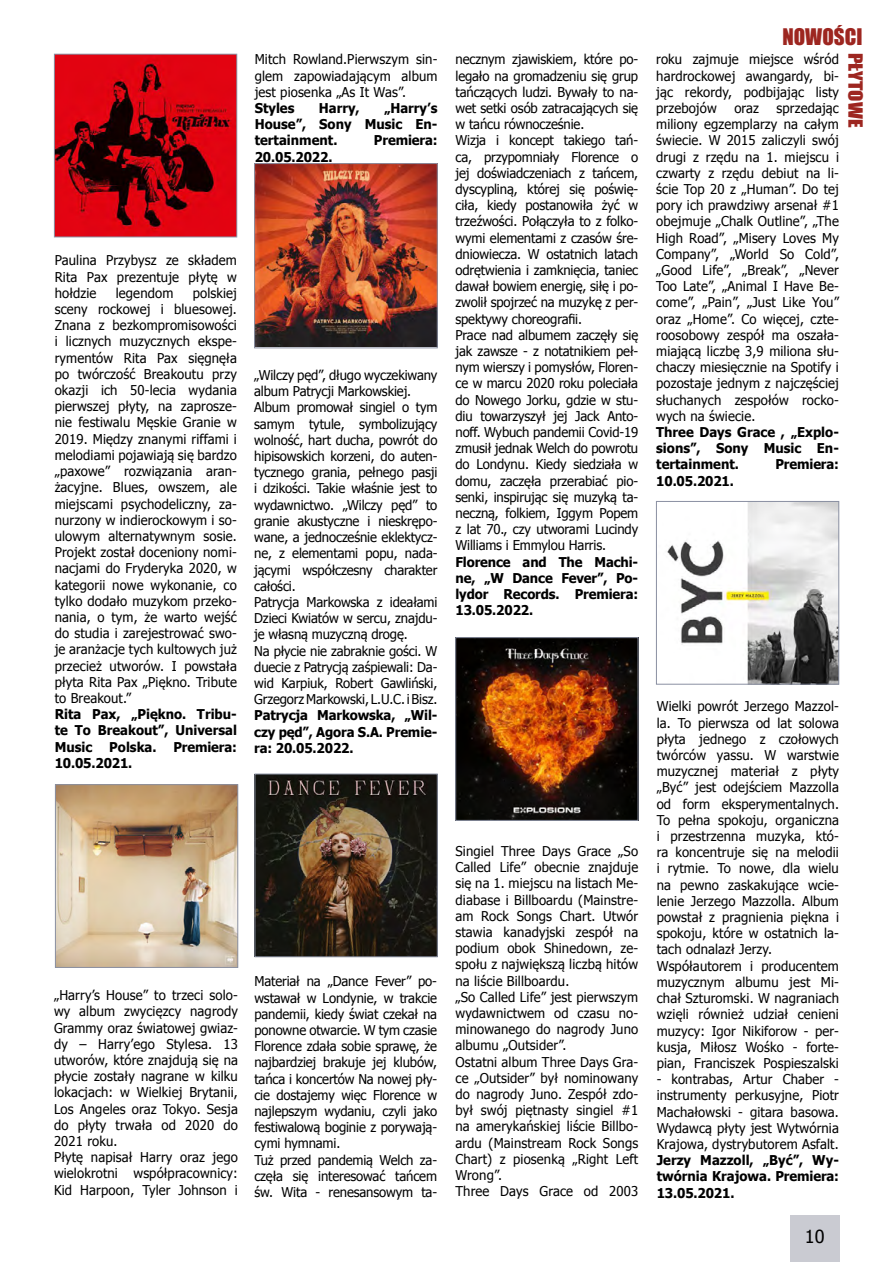
<style>
.page{position:relative;width:893px;height:1263px;background:#fff}
.page>*{position:absolute;margin:0;border:0;box-sizing:border-box;transform-origin:0 0}
.t1{font:21px "Impact";color:#9d2620}
.t2{font:18px "Impact";color:#9d2620;scale:1.15 1}
.t3{font:18px "Tahoma";color:#000}
.t4{font:13.5px/16.2px "Tahoma";letter-spacing:-.01em;color:#000;text-align:justify}
.t5{font:13.5px/16.2px "Tahoma";letter-spacing:.01em;color:#000}
.t6{font:700 13.5px/16.2px "Tahoma";color:#000;text-align:justify}
</style>
<div class="page">
<div style="left:790px;top:1215px;width:49px;height:47px;background:#cacbd2"></div>
<img style="left:256px;top:165px;width:179px;height:181px">
<div style="left:254px;top:163px;width:183px;height:185px;border:1px solid #8a90a2"></div>
<img style="left:57px;top:786px;width:179px;height:179px">
<div style="left:55px;top:784px;width:183px;height:183px;border:1px solid #8a90a2"></div>
<img style="left:56px;top:56px;width:179px;height:179px">
<div style="left:54px;top:54px;width:183px;height:183px;border:1px solid #8a90a2"></div>
<img style="left:667px;top:503px;width:170px;height:179px">
<div style="left:656px;top:501px;width:183px;height:183px;border:1px solid #8a90a2"></div>
<img style="left:457px;top:639px;width:179px;height:179px">
<div style="left:455px;top:637px;width:183px;height:183px;border:1px solid #8a90a2"></div>
<img style="left:257px;top:776px;width:178px;height:179px">
<p class="t4" style="left:255px;top:51px;width:184px">Mitch Rowland.Pierwszym sin&shy;glem zapowiadającym album jest piosenka „As It Was”.</p>
<p class="t6" style="left:255px;top:99px;width:41px">Styles</p>
<p class="t6" style="left:319px;top:99px;width:42px">Harry,</p>
<p class="t6" style="left:255px;top:99px;width:184px;text-indent:129px">„Harry’s House”, Sony Music En&shy;tertainment.</p>
<p class="t6" style="left:374px;top:131px;width:65px">Premiera:</p>
<p class="t6" style="left:255px;top:148px;width:79px">20.05.2022.</p>
<p class="t4" style="left:55px;top:252px;width:184px">Paulina Przybysz ze składem Rita Pax prezentuje płytę w hołdzie</p>
<p class="t4" style="left:55px;top:284px;width:184px;text-indent:138px">polskiej sceny rockowej i bluesowej.<br>Znana z bezkompromisowości i licznych muzycznych ekspe&shy;rymentów Rita Pax sięgnęła po twórczość Breakoutu przy okazji ich 50-lecia wydania pierwszej płyty, na zaprosze&shy;nie festiwalu Męskie Granie w 2019. Między znanymi riffami i melodiami pojawiają się bardzo „paxowe” rozwiązania aran&shy;żacyjne. Blues, owszem, ale miejscami psychodeliczny, za&shy;nurzony w indierockowym i so&shy;ulowym alternatywnym sosie.<br>Projekt został doceniony nomi&shy;nacjami do Fryderyka 2020, w kategorii nowe wykonanie, co tylko dodało muzykom przeko&shy;nania, o tym, że warto wejść do studia i zarejestrować swo&shy;je aranżacje tych kultowych już przecież utworów. I powstała płyta Rita Pax „Piękno. Tribute to Breakout.”</p>
<p class="t6" style="left:55px;top:705px;width:184px">Rita Pax, „Piękno. Tribu&shy;te To Breakout”, Universal Music</p>
<p class="t5" style="left:116px;top:284px;width:59px">legendom</p>
<p class="t6" style="left:109px;top:738px;width:49px">Polska.</p>
<p class="t6" style="left:173px;top:738px;width:65px">Premiera:</p>
<p class="t6" style="left:55px;top:754px;width:79px">10.05.2021.</p>
<p class="t4" style="left:254px;top:366px;width:185px;text-align:left">„Wilczy pęd”, długo wyczekiwany album Patrycji Markowskiej.<br>Album promował singiel o tym samym tytule, symbolizujący wolność, hart ducha, powrót do hipisowskich korzeni, do auten&shy;tycznego grania, pełnego pasji i dzikości. Takie właśnie jest to wydawnictwo. „Wilczy pęd” to granie akustyczne i nieskrępo&shy;wane, a jednocześnie eklektycz&shy;ne, z elementami popu, nada&shy;jącymi współczesny charakter całości.<br>Patrycja Markowska z ideałami<br>Dzieci Kwiatów w sercu, znajdu&shy;je własną muzyczną drogę.<br>Na płycie nie zabraknie gości. W duecie z Patrycją zaśpiewali: Da&shy;wid Karpiuk, Robert Gawliński,<br>Grzegorz Markowski, L.U.C. i Bisz.</p>
<p class="t6" style="left:254px;top:706px;width:185px">Patrycja Markowska, „Wil&shy;czy pęd”, Agora S.A. Premie&shy;ra: 20.05.2022.</p>
<p class="t5" style="left:54px;top:986px;width:185px">„Harry’s House” to trzeci solo&shy;wy album zwycięzcy nagrody<br>Grammy oraz światowej gwiaz&shy;dy – Harry’ego Stylesa. 13 utworów, które znajdują się na płycie zostały nagrane w kilku lokacjach: w Wielkiej Brytanii,<br>Los Angeles oraz Tokyo. Sesja do płyty trwała od 2020 do<br>2021 roku.<br>Płytę napisał Harry oraz jego wielokrotni współpracownicy:<br>Kid Harpoon, Tyler Johnson i</p>
<p class="t4" style="left:254px;top:973px;width:184px;text-align:left">Materiał na „Dance Fever” po&shy;wstawał w Londynie, w trakcie pandemii, kiedy świat czekał na ponowne otwarcie. W tym czasie<br>Florence zdała sobie sprawę, że najbardziej brakuje jej klubów, tańca i koncertów Na nowej pły&shy;cie dostajemy więc Florence w najlepszym wydaniu, czyli jako festiwalową boginie z porywają&shy;cymi hymnami.<br>Tuż przed pandemią Welch za&shy;częła się interesować tańcem św. Wita - renesansowym ta-</p>
<p class="t4" style="left:455px;top:51px;width:184px;text-align:left">necznym zjawiskiem, które po&shy;legało na gromadzeniu się grup tańczących ludzi. Bywały to na&shy;wet setki osób zatracających się w tańcu równocześnie.<br>Wizja i koncept takiego tań&shy;ca, przypomniały Florence o jej doświadczeniach z tańcem, dyscypliną, której się poświę&shy;ciła, kiedy postanowiła żyć w trzeźwości. Połączyła to z folko&shy;wymi elementami z czasów śre&shy;dniowiecza. W ostatnich latach odrętwienia i zamknięcia, taniec dawał bowiem energię, siłę i po&shy;zwolił spojrzeć na muzykę z per&shy;spektywy choreografii.<br>Prace nad albumem zaczęły się jak zawsze - z notatnikiem peł&shy;nym wierszy i pomysłów, Floren&shy;ce w marcu 2020 roku poleciała do Nowego Jorku, gdzie w stu&shy;diu towarzyszył jej Jack Anto&shy;noff. Wybuch pandemii Covid-19 zmusił jednak Welch do powrotu do Londynu. Kiedy siedziała w domu, zaczęła przerabiać pio&shy;senki, inspirując się muzyką ta&shy;neczną, folkiem, Iggym Popem z lat 70., czy utworami Lucindy<br>Williams i Emmylou Harris.</p>
<p class="t6" style="left:455px;top:553px;width:184px">Florence and The Machi&shy;ne, „W Dance Fever”, Po&shy;lydor Records. Premiera:<br>13.05.2022.</p>
<h1 class="t1" style="left:782px;top:20px;width:81px">NOWOŚCI</h1>
<h2 class="t2" style="left:870px;top:53px;width:66px;rotate:90deg">PŁYTOWE</h2>
<p class="t4" style="left:656px;top:51px;width:184px">roku zajmuje miejsce wśród hardrockowej awangardy, bi&shy;jąc rekordy, podbijając listy przebojów</p>
<p class="t4" style="left:656px;top:99px;width:184px;text-indent:120px">sprzedając miliony egzemplarzy na całym świecie. W 2015 zaliczyli swój drugi z rzędu na 1. miejscu i czwarty z rzędu debiut na li&shy;ście Top 20 z „Human”. Do tej pory ich prawdziwy arsenał #1 obejmuje „Chalk Outline”, „The High Road”, „Misery Loves My Company”, „World So Cold”, „Good Life”, „Break”, „Never Too Late”, „Animal I Have Be&shy;come”, „Pain”, „Just Like You” oraz „Home”. Co więcej, czte&shy;roosobowy zespół ma oszała&shy;miającą liczbę 3,9 miliona słu&shy;chaczy miesięcznie na Spotify i pozostaje jednym z najczęściej słuchanych zespołów rocko&shy;wych na świecie.</p>
<p class="t6" style="left:656px;top:423px;width:184px">Three Days Grace , „Explo&shy;sions”, Sony Music En&shy;tertainment.</p>
<p class="t4" style="left:734px;top:99px;width:26px">oraz</p>
<p class="t6" style="left:775px;top:455px;width:65px">Premiera:</p>
<p class="t6" style="left:656px;top:472px;width:79px">10.05.2021.</p>
<p class="t5" style="left:455px;top:842px;width:184px">Singiel Three Days Grace „So<br>Called Life” obecnie znajduje się na 1. miejscu na listach Me&shy;diabase i Billboardu (Mainstre&shy;am Rock Songs Chart. Utwór stawia kanadyjski zespół na podium obok Shinedown, ze&shy;społu z największą liczbą hitów na liście Billboardu.<br>„So Called Life” jest pierwszym wydawnictwem od czasu no&shy;minowanego do nagrody Juno albumu „Outsider”.<br>Ostatni album Three Days Gra&shy;ce „Outsider” był nominowany do nagrody Juno. Zespół zdo&shy;był swój piętnasty singiel #1 na amerykańskiej liście Billbo&shy;ardu (Mainstream Rock Songs<br>Chart) z piosenką „Right Left<br>Wrong”.<br>Three Days Grace od 2003</p>
<p class="t5" style="left:657px;top:698px;width:184px">Wielki powrót Jerzego Mazzol&shy;la. To pierwsza od lat solowa płyta jednego z czołowych twórców yassu. W warstwie muzycznej materiał z płyty „Być” jest odejściem Mazzolla od form eksperymentalnych.<br>To pełna spokoju, organiczna i przestrzenna muzyka, któ&shy;ra koncentruje się na melodii i rytmie. To nowe, dla wielu na pewno zaskakujące wcie&shy;lenie Jerzego Mazzolla. Album powstał z pragnienia piękna i spokoju, które w ostatnich la&shy;tach odnalazł Jerzy.<br>Współautorem i producentem muzycznym albumu jest Mi&shy;chał Szturomski. W nagraniach wzięli również udział cenieni muzycy: Igor Nikiforow - per&shy;kusja, Miłosz Wośko - forte&shy;pian, Franciszek Pospieszalski</p>
<p class="t4" style="left:657px;top:1070px;width:184px">- kontrabas, Artur Chaber - instrumenty perkusyjne, Piotr Machałowski - gitara basowa.<br>Wydawcą płyty jest Wytwórnia Krajowa, dystrybutorem Asfalt.</p>
<p class="t6" style="left:657px;top:1151px;width:184px">Jerzy Mazzoll, „Być”, Wy&shy;twórnia Krajowa. Premiera:<br>13.05.2021.</p>
<h2 class="t3" style="left:805px;top:1225px;width:21px">10</h2>
</div>
